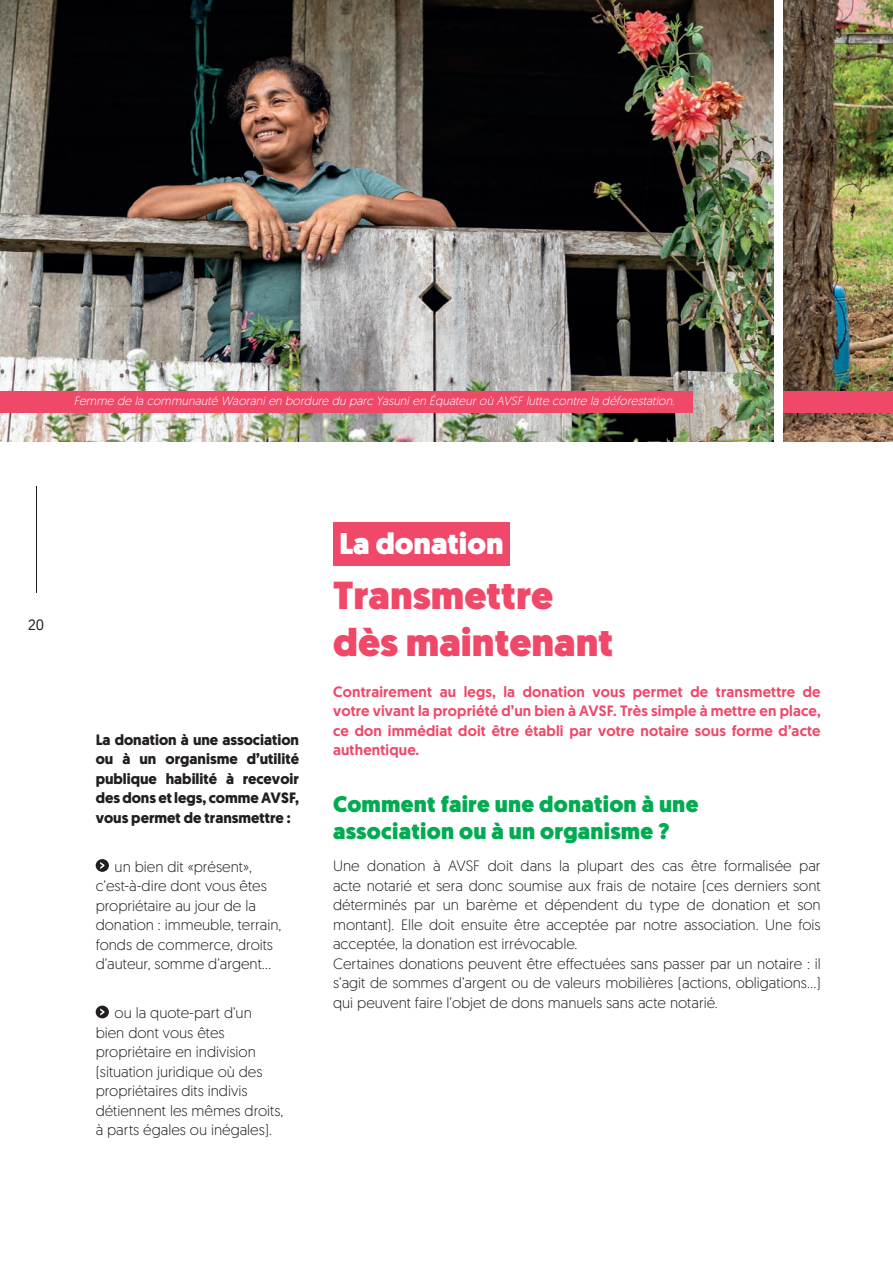
<style>
.page{position:relative;width:893px;height:1263px;background:#fff}
.page>*{position:absolute;margin:0;border:0;box-sizing:border-box;transform-origin:0 0}
.t1{font:900 39px/46.8px "Geomanist";color:#ef4869}
.t2{font:900 30px "Geomanist";color:#fff}
.t3{font:900 22.5px/27px "Geomanist";letter-spacing:.01em;color:#00ab51}
.t4{font:300 15px/19.5px "Geomanist";color:#231f20}
.t5{font:500 15px/19.5px "Geomanist";letter-spacing:.01em;color:#ef4869;text-align:justify}
.t6{font:700 15px/19.5px "Geomanist";color:#231f20;text-align:justify}
.t7{font:15px "Geomanist";color:#231f20}
.t8{font:italic 300 12px "Geomanist";color:#fff}
</style>
<div class="page">
<hr style="left:36px;top:486px;width:1px;height:106px;background:#231f20">
<div style="left:333px;top:522px;width:177px;height:43px;background:#ef4869"></div>
<div style="left:96px;top:859px;width:13px;height:13px;background:#231f20;border-radius:50%"></div>
<svg style="left:100px;top:862px;width:4px;height:7px"></svg>
<svg style="left:96px;top:1005px;width:13px;height:13px"></svg>
<svg style="left:100px;top:1008px;width:4px;height:7px"></svg>
<img style="left:0;top:0;width:774px;height:442px">
<img style="left:784px;top:0;width:109px;height:442px">
<div style="left:784px;top:391px;width:109px;height:22px;background:#ef4869"></div>
<div style="left:0;top:391px;width:692px;height:22px;background:#ef4869"></div>
<p class="t8" style="left:74px;top:393px;width:606px">Femme de la communauté Waoranien bordure du parc Yasunien Équateuroù AVSF lutte contre la déforestation.</p>
<p class="t7" style="left:28px;top:615px;width:17px">20</p>
<p class="t6" style="left:96px;top:730px;width:205px">La donation à une association ou à un organisme d’utilité publique habilité à recevoir des dons et legs, comme AVSF, vous permet de transmettre :</p>
<p class="t4" style="left:96px;top:856px;width:187px;text-indent:19px">un bien dit «présent», c’est-à-dire dont vous êtes propriétaire au jour de la donation : immeuble, terrain, fonds de commerce, droits d’auteur, somme d’argent…</p>
<p class="t4" style="left:96px;top:1003px;width:189px;text-indent:19px">ou la quote-part d’un bien dont vous êtes propriétaire en indivision (situation juridique où des propriétaires dits indivis détiennent les mêmes droits, à parts égales ou inégales).</p>
<h2 class="t2" style="left:339px;top:523px;width:166px">La donation</h2>
<h1 class="t1" style="left:333px;top:572px;width:282px">Transmettre dès maintenant</h1>
<p class="t5" style="left:333px;top:682px;width:489px">Contrairement au legs, la donation vous permet de transmettre de votre vivant la propriété d’un bien à AVSF. Très simple à mettre en place, ce don immédiat doit être établi par votre notaire sous forme d’acte authentique.</p>
<h3 class="t3" style="left:333px;top:791px;width:367px">Comment faire une donation à une association ou à un organisme ?</h3>
<p class="t4" style="left:333px;top:856px;width:489px">Une donation à AVSF doit dans la plupart des cas être formalisée par acte notarié et sera donc soumise aux frais de notaire (ces derniers sont déterminés par un barème et dépendent du type de donation et son montant). Elle doit ensuite être acceptée par notre association. Une fois acceptée, la donation est irrévocable.<br>Certaines donations peuvent être effectuées sans passer par un notaire : il s’agit de sommes d’argent ou de valeurs mobilières (actions, obligations…) qui peuvent faire l’objet de dons manuels sans acte notarié.</p>
</div>
